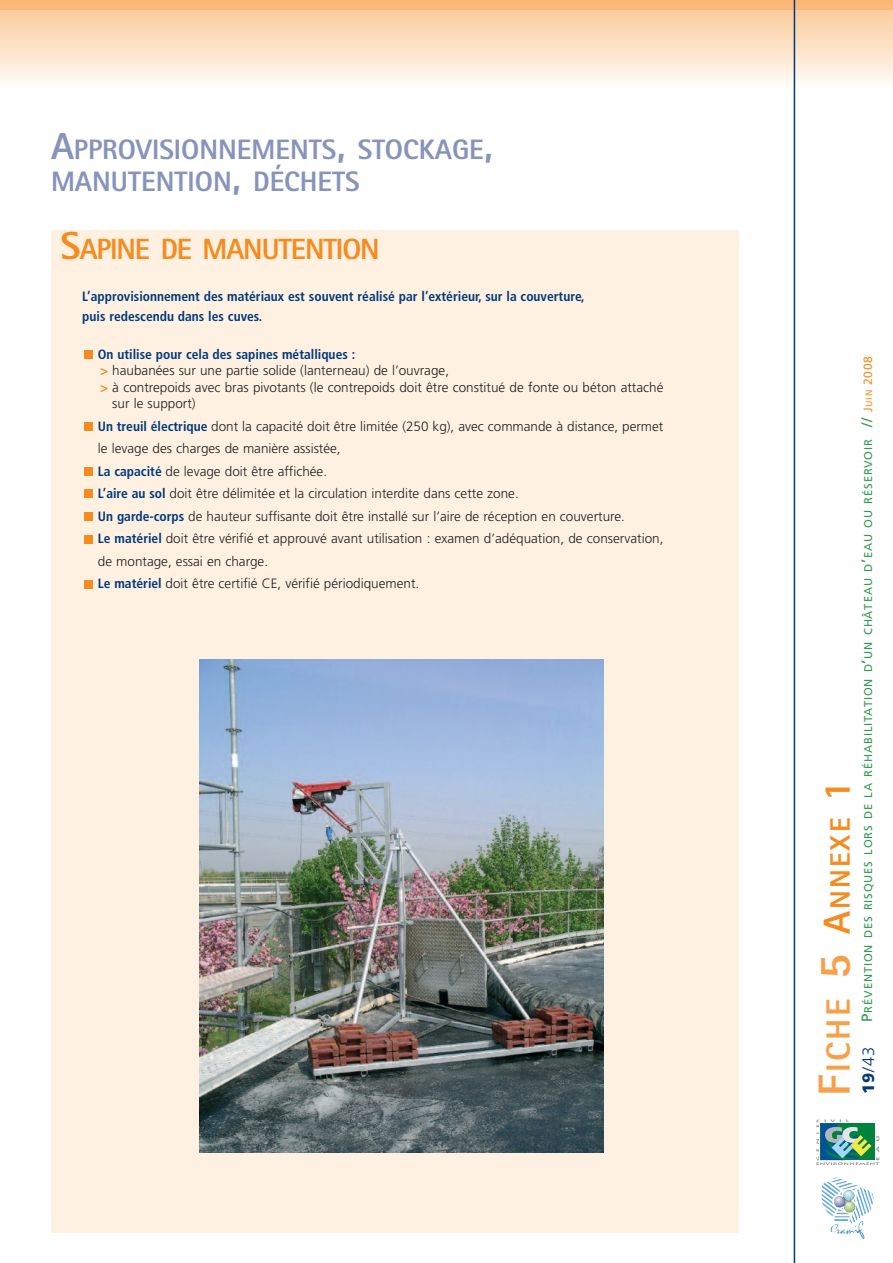
<style>
.page{position:relative;width:893px;height:1263px;background:#fff}
.page>*{position:absolute;margin:0;border:0;box-sizing:border-box;transform-origin:0 0}
.t1{font:800 29.25px "Rotis Sans Serif";letter-spacing:-.035em;color:#f68b1f}
.t2{font:800 28.2px/31.5px "Rotis Sans Serif";color:#8693bc}
.t3{font:800 28.2px "Rotis Sans Serif";letter-spacing:.075em;color:#f68b1f}
.t4{font:300 16.5px "Frutiger";color:#01397b}
.t5{font:300 13.5px/22.5px "Frutiger";color:#231f20}
.t6{font:700 condensed 13.5px/20.1px "Frutiger";color:#01397b}
.t7{font:11.25px "Frutiger";letter-spacing:.075em;color:#329a4e}
.s1{font-size:37.5px}
.s2{font-size:39px}
.s3{font-weight:700;color:#f68b1f}
.s4{font-weight:700;font-stretch:condensed;color:#01397b}
.s5{font-size:45px;color:#f89f49}
.s6{font-size:33.75px;color:#f89f49}
.s7{font-size:15px}
.s8{font-size:12px;color:#f68b1f}
.s9{font-size:9px;color:#f68b1f}
.s10{font-weight:900}
</style>
<div class="page">
<div style="left:52px;top:231px;width:687px;height:1002px;background:#fef1e2"></div>
<hr style="left:0;top:0;width:893px;height:2px;background:#fbb775">
<hr style="left:0;top:2px;width:893px;height:2px;background:#fbb878">
<hr style="left:0;top:4px;width:893px;height:2px;background:#fbba7b">
<hr style="left:0;top:6px;width:893px;height:2px;background:#fbbb7d">
<hr style="left:0;top:8px;width:893px;height:2px;background:#fbbd81">
<hr style="left:0;top:10px;width:893px;height:2px;background:#fcbe83">
<hr style="left:0;top:12px;width:893px;height:2px;background:#fcc187">
<hr style="left:0;top:14px;width:893px;height:2px;background:#fcc289">
<hr style="left:0;top:16px;width:893px;height:2px;background:#fcc38c">
<hr style="left:0;top:18px;width:893px;height:2px;background:#fcc58f">
<hr style="left:0;top:20px;width:893px;height:2px;background:#fcc791">
<hr style="left:0;top:22px;width:893px;height:2px;background:#fcc895">
<hr style="left:0;top:24px;width:893px;height:2px;background:#fcc997">
<hr style="left:0;top:26px;width:893px;height:2px;background:#fccb99">
<hr style="left:0;top:28px;width:893px;height:2px;background:#fccc9d">
<hr style="left:0;top:30px;width:893px;height:2px;background:#fdce9f">
<hr style="left:0;top:32px;width:893px;height:2px;background:#fdcfa3">
<hr style="left:0;top:34px;width:893px;height:2px;background:#fdd1a5">
<hr style="left:0;top:36px;width:893px;height:2px;background:#fdd2a8">
<hr style="left:0;top:38px;width:893px;height:2px;background:#fdd4ac">
<hr style="left:0;top:40px;width:893px;height:2px;background:#fdd5ae">
<hr style="left:0;top:42px;width:893px;height:2px;background:#fdd7b1">
<hr style="left:0;top:44px;width:893px;height:2px;background:#fdd8b4">
<hr style="left:0;top:46px;width:893px;height:2px;background:#fddab7">
<hr style="left:0;top:48px;width:893px;height:2px;background:#fddcba">
<hr style="left:0;top:50px;width:893px;height:2px;background:#fdddbd">
<hr style="left:0;top:52px;width:893px;height:2px;background:#fddfc0">
<hr style="left:0;top:54px;width:893px;height:2px;background:#fee0c3">
<hr style="left:0;top:56px;width:893px;height:2px;background:#fee2c6">
<hr style="left:0;top:58px;width:893px;height:2px;background:#fee4c9">
<hr style="left:0;top:60px;width:893px;height:2px;background:#fee6cc">
<hr style="left:0;top:62px;width:893px;height:2px;background:#fee8d0">
<hr style="left:0;top:64px;width:893px;height:2px;background:#fee9d3">
<hr style="left:0;top:66px;width:893px;height:2px;background:#feebd7">
<hr style="left:0;top:68px;width:893px;height:2px;background:#feecda">
<hr style="left:0;top:70px;width:893px;height:2px;background:#feeedd">
<hr style="left:0;top:72px;width:893px;height:2px;background:#fef0e1">
<hr style="left:0;top:74px;width:893px;height:2px;background:#fef2e5">
<hr style="left:0;top:76px;width:893px;height:2px;background:#fef4e9">
<hr style="left:0;top:78px;width:893px;height:2px;background:#fef6ec">
<hr style="left:0;top:80px;width:893px;height:2px;background:#fef8f0">
<hr style="left:0;top:82px;width:893px;height:2px;background:#fefaf4">
<hr style="left:0;top:84px;width:893px;height:2px;background:#fefbf7">
<hr style="left:0;top:86px;width:893px;height:2px;background:#fefdfb">
<hr style="left:794px;top:0;width:1px;height:1263px;background:#01397b">
<img style="left:826px;top:1177px;width:22px;height:18px">
<svg style="left:816px;top:1119px;width:63px;height:46px"></svg>
<div style="left:84px;top:580px;width:8px;height:8px;background:#f68b1f"></div>
<div style="left:84px;top:535px;width:8px;height:8px;background:#f68b1f"></div>
<div style="left:84px;top:512px;width:8px;height:9px;background:#f68b1f"></div>
<div style="left:84px;top:490px;width:8px;height:8px;background:#f68b1f"></div>
<div style="left:84px;top:467px;width:8px;height:9px;background:#f68b1f"></div>
<div style="left:84px;top:422px;width:8px;height:9px;background:#f68b1f"></div>
<div style="left:84px;top:350px;width:8px;height:9px;background:#f68b1f"></div>
<img style="left:200px;top:659px;width:403px;height:494px">
<h2 class="t2" style="left:51px;top:137px;width:443px"><span class="s1">A</span>PPROVISIONNEMENTS<span class="s1">,</span> STOCKAGE<span class="s1">,<br></span>MANUTENTION<span class="s1">,</span> DÉCHETS</h2>
<h1 class="t1" style="left:61px;top:238px;width:321px"><span class="s2">S</span>APINE DE MANUTENTION</h1>
<p class="t6" style="left:82px;top:288px;width:504px">L’approvisionnement des matériaux est souvent réalisé par l’extérieur, sur la couverture, puis redescendu dans les cuves.</p>
<p class="t6" style="left:98px;top:345px;width:259px">On utilise pour cela des sapines métalliques :</p>
<p class="t5" style="left:100px;top:360px;width:350px"><span class="s3">&gt;</span> haubanées sur une partie solide (lanterneau) de l’ouvrage,</p>
<p class="t5" style="left:100px;top:377px;width:565px"><span class="s3">&gt;</span> à contrepoids avec bras pivotants (le contrepoids doit être constitué de fonte ou béton attaché</p>
<p class="t5" style="left:112px;top:393px;width:85px">sur le support)</p>
<p class="t5" style="left:98px;top:416px;width:567px"><span class="s4">Un treuil électrique</span> dont la capacité doit être limitée (250 kg), avec commande à distance, permet le levage des charges de manière assistée,<br><span class="s4">La capacité</span> de levage doit être affichée.<br><span class="s4">L’aire au sol</span> doit être délimitée et la circulation interdite dans cette zone.<br><span class="s4">Un garde-corps</span> de hauteur suffisante doit être installé sur l’aire de réception en couverture.<br><span class="s4">Le matériel</span> doit être vérifié et approuvé avant utilisation : examen d’adéquation, de conservation, de montage, essai en charge.<br><span class="s4">Le matériel</span> doit être certifié CE, vérifié périodiquement.</p>
<h2 class="t3" style="left:830px;top:1096px;width:317px;rotate:-90deg"><span class="s5">F</span><span class="s6">ICHE</span> <span class="s5">5</span> <span class="s1">A</span>NNEXE <span class="s1">1</span></h2>
<p class="t7" style="left:864px;top:1022px;width:667px;rotate:-90deg"><span class="s7">P</span>RÉVENTION DES RISQUES LORS DE LA RÉHABILITATION D<span class="s7">’</span>UN CHÂTEAU D<span class="s7">’</span>EAU OU RÉSERVOIR <span class="s7">//</span> <span class="s8">J</span><span class="s9">UIN</span> <span class="s8">2008</span></p>
<p class="t4" style="left:862px;top:1094px;width:48px;rotate:-90deg"><span class="s10">19</span>/43</p>
</div>
